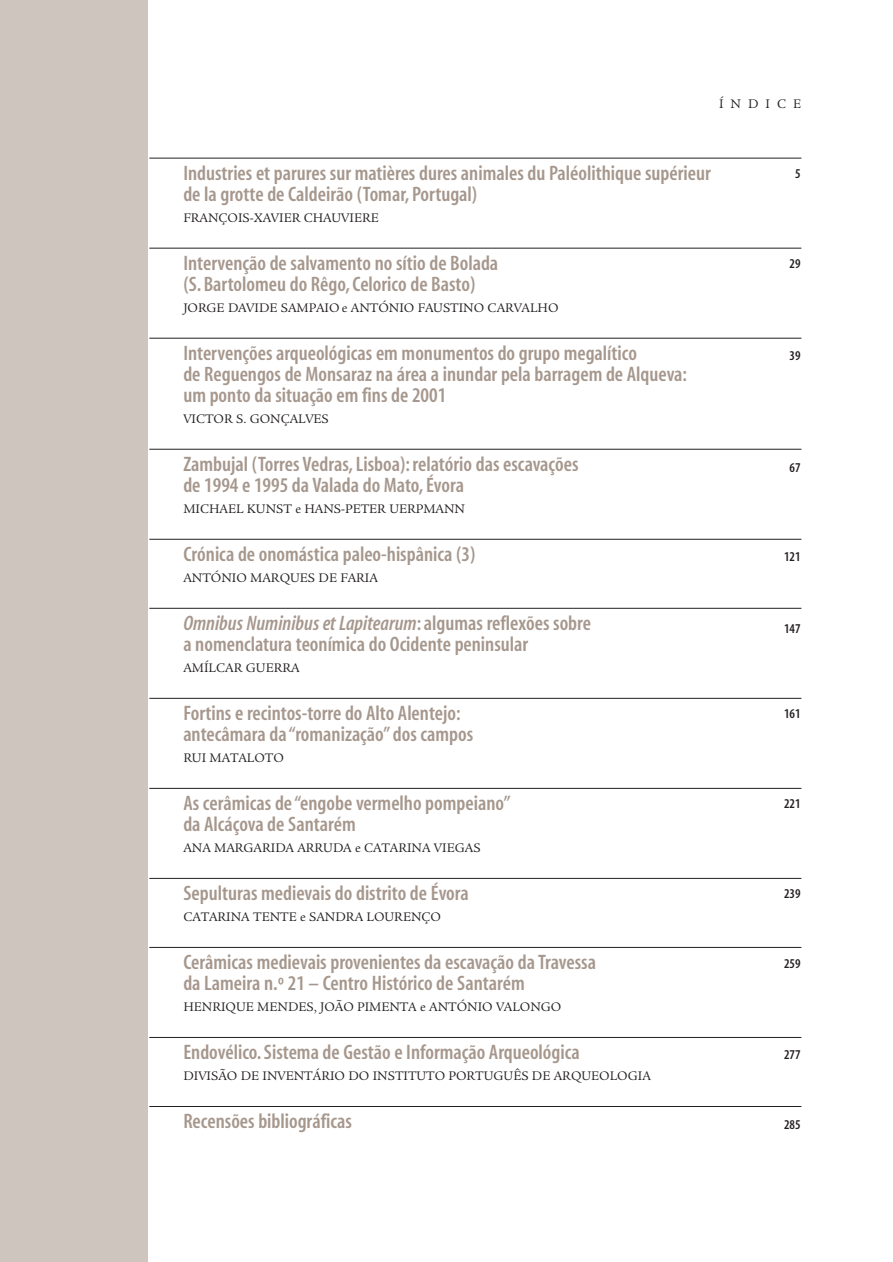
<style>
.page{position:relative;width:893px;height:1262px;background:#fff}
.page>*{position:absolute;margin:0;border:0;box-sizing:border-box;transform-origin:0 0}
.t1{font:21px/21px "Myriad MM 565 300";color:#a6978d}
.t2{font:21px "Myriad MM It 565 300";color:#a6978d}
.t3{font:13.5px "Legacy Serif";color:#231f20}
.t4{font:13.5px "Myriad MM 565 300";color:#231f20}
.s1{font-family:"Myriad MM 565 300"}
</style>
<div class="page">
<div style="left:0;top:0;width:148px;height:1262px;background:#cec5be"></div>
<hr style="left:149px;top:158px;width:652px;height:1px;background:#231f20">
<hr style="left:149px;top:248px;width:652px;height:1px;background:#231f20">
<hr style="left:149px;top:338px;width:652px;height:1px;background:#231f20">
<hr style="left:149px;top:449px;width:652px;height:1px;background:#231f20">
<hr style="left:149px;top:539px;width:652px;height:1px;background:#231f20">
<hr style="left:149px;top:608px;width:652px;height:1px;background:#231f20">
<hr style="left:149px;top:698px;width:652px;height:1px;background:#231f20">
<hr style="left:149px;top:788px;width:652px;height:1px;background:#231f20">
<hr style="left:149px;top:878px;width:652px;height:1px;background:#231f20">
<hr style="left:149px;top:947px;width:652px;height:1px;background:#231f20">
<hr style="left:149px;top:1037px;width:652px;height:1px;background:#231f20">
<hr style="left:149px;top:1106px;width:652px;height:1px;background:#231f20">
<p class="t3" style="left:719px;top:98px;width:84px">ÍNDICE</p>
<p class="t1" style="left:183px;top:164px;width:529px">Industries et parures sur matières dures animales du Paléolithique supérieur de la grotte de Caldeirão (Tomar, Portugal)</p>
<p class="t3" style="left:183px;top:212px;width:197px">FRANÇOIS-XAVIER CHAUVIERE</p>
<p class="t1" style="left:183px;top:254px;width:316px">Intervenção de salvamento no sítio de Bolada (S. Bartolomeu do Rêgo, Celorico de Basto)</p>
<p class="t3" style="left:183px;top:302px;width:377px">JORGE DAVIDE SAMPAIO e ANTÓNIO FAUSTINO CARVALHO</p>
<p class="t1" style="left:183px;top:344px;width:505px">Intervenções arqueológicas em monumentos do grupo megalítico<br>de Reguengos de Monsaraz na área a inundar pela barragem de Alqueva: um ponto da situação em fins de 2001</p>
<p class="t3" style="left:183px;top:413px;width:147px">VICTOR S. GONÇALVES</p>
<p class="t1" style="left:183px;top:455px;width:396px">Zambujal (Torres Vedras, Lisboa): relatório das escavações de 1994 e 1995 da Valada do Mato, Évora</p>
<p class="t3" style="left:183px;top:503px;width:283px">MICHAEL KUNST e HANS-PETER UERPMANN</p>
<p class="t1" style="left:183px;top:545px;width:293px">Crónica de onomástica paleo-hispânica (3)</p>
<p class="t3" style="left:183px;top:572px;width:196px">ANTÓNIO MARQUES DE FARIA</p>
<p class="t2" style="left:183px;top:615px;width:409px">Omnibus Numinibus et Lapitearum<span class="s1">: algumas reflexões sobre</span></p>
<p class="t1" style="left:183px;top:635px;width:346px">a nomenclatura teonímica do Ocidente peninsular</p>
<p class="t3" style="left:183px;top:662px;width:118px">AMÍLCAR GUERRA</p>
<p class="t1" style="left:183px;top:704px;width:291px">Fortins e recintos-torre do Alto Alentejo: antecâmara da “romanização” dos campos</p>
<p class="t3" style="left:183px;top:752px;width:102px">RUI MATALOTO</p>
<p class="t1" style="left:183px;top:794px;width:329px">As cerâmicas de “engobe vermelho pompeiano” da Alcáçova de Santarém</p>
<p class="t3" style="left:183px;top:842px;width:299px">ANA MARGARIDA ARRUDA e CATARINA VIEGAS</p>
<p class="t1" style="left:183px;top:884px;width:287px">Sepulturas medievais do distrito de Évora</p>
<p class="t3" style="left:183px;top:911px;width:259px">CATARINA TENTE e SANDRA LOURENÇO</p>
<p class="t1" style="left:183px;top:953px;width:414px">Cerâmicas medievais provenientes da escavação da Travessa da Lameira n.º 21 – Centro Histórico de Santarém</p>
<p class="t3" style="left:183px;top:1001px;width:379px">HENRIQUE MENDES, JOÃO PIMENTA e ANTÓNIO VALONGO</p>
<p class="t1" style="left:183px;top:1043px;width:398px">Endovélico. Sistema de Gestão e Informação Arqueológica</p>
<p class="t3" style="left:183px;top:1070px;width:469px">DIVISÃO DE INVENTÁRIO DO INSTITUTO PORTUGUÊS DE ARQUEOLOGIA</p>
<p class="t1" style="left:183px;top:1112px;width:170px">Recensões bibliográficas</p>
<p class="t4" style="left:795px;top:169px;width:7px">5</p>
<p class="t4" style="left:789px;top:259px;width:13px">29</p>
<p class="t4" style="left:789px;top:350px;width:13px">39</p>
<p class="t4" style="left:789px;top:463px;width:13px">67</p>
<p class="t4" style="left:784px;top:551px;width:18px">121</p>
<p class="t4" style="left:784px;top:623px;width:18px">147</p>
<p class="t4" style="left:784px;top:709px;width:18px">161</p>
<p class="t4" style="left:784px;top:799px;width:18px">221</p>
<p class="t4" style="left:784px;top:889px;width:18px">239</p>
<p class="t4" style="left:784px;top:958px;width:18px">259</p>
<p class="t4" style="left:784px;top:1049px;width:18px">277</p>
<p class="t4" style="left:784px;top:1119px;width:18px">285</p>
</div>
